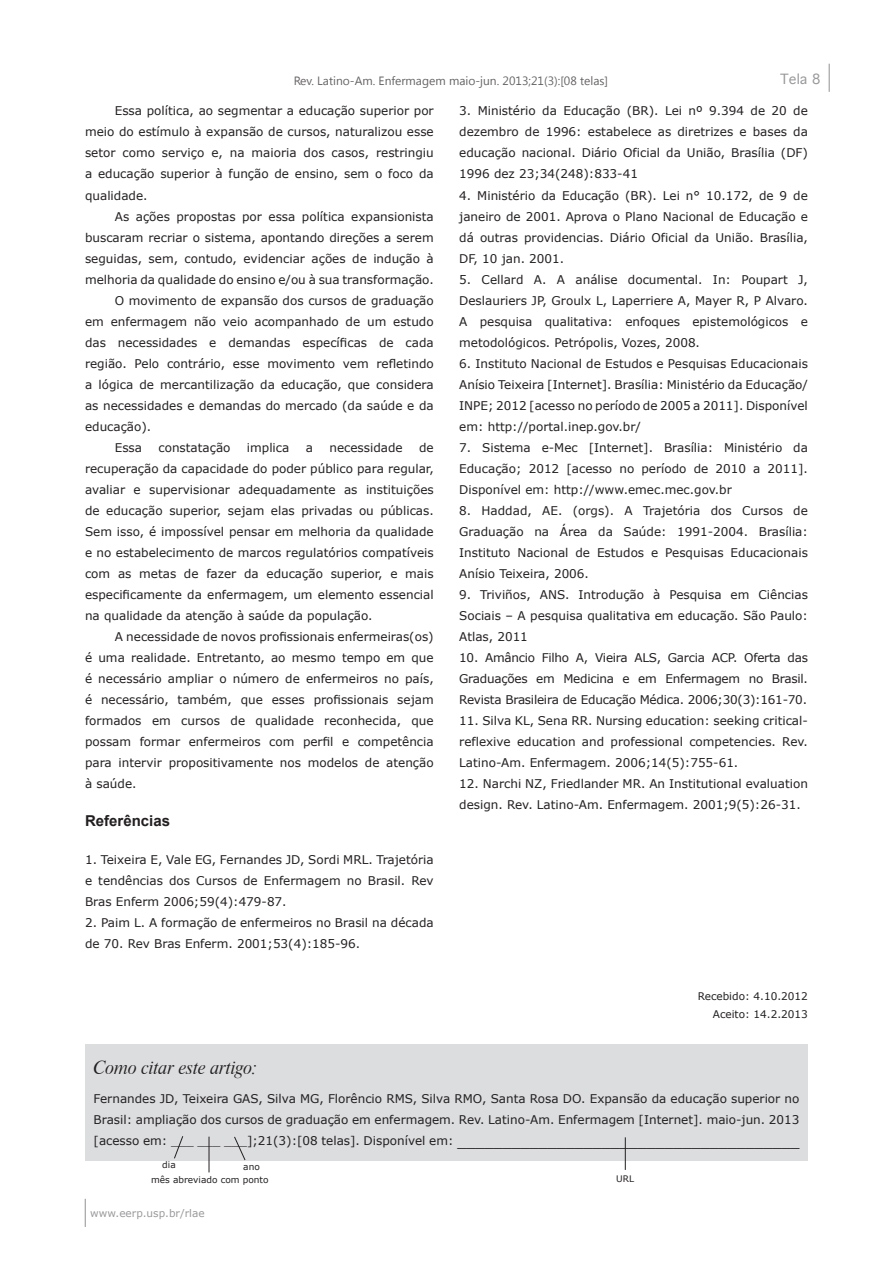
<style>
.page{position:relative;width:893px;height:1263px;background:#fff}
.page>*{position:absolute;margin:0;border:0;box-sizing:border-box;transform-origin:0 0}
.t1{font:18px "Dutch 801 BT Italic Headline";color:#231f20}
._13__Seção{font:700 15px "Arial";color:#231f20}
.t2{font:13.5px "Geneva";color:#6c6d70}
._16__Texto{font:12px/21px "Verdana";color:#231f20;text-align:justify}
._18__Referências{font:12px/21px "Verdana";color:#231f20;text-align:justify}
.t3{font:12px "Segoe UI";color:#231f20}
._21__Recebido_Aceito{font:10.5px "Verdana";color:#231f20}
.t4{font:10.5px "Verdana";color:#6c6d70}
._18__Referências-2{font:9px "Verdana";color:#231f20}
.s1{font-family:"Times New Roman";font-size:18px}
</style>
<div class="page">
<svg style="left:85px;top:1199px;width:1px;height:28px"></svg>
<svg style="left:829px;top:64px;width:1px;height:28px"></svg>
<div style="left:85px;top:1044px;width:723px;height:117px;background:#dcdddf"></div>
<hr style="left:625px;top:1137px;width:1px;height:33px;background:#231f20">
<svg style="left:174px;top:1136px;width:9px;height:23px"></svg>
<hr style="left:209px;top:1136px;width:1px;height:36px;background:#231f20">
<svg style="left:234px;top:1136px;width:12px;height:24px"></svg>
<p class="t3" style="left:293px;top:73px;width:316px">Rev. Latino-Am. Enfermagem maio-jun. 2013;21(3):[08 telas]</p>
<p class="t2" style="left:780px;top:71px;width:42px">Tela 8</p>
<p class="_16__Texto" style="left:85px;top:100px;width:350px;text-indent:30px">Essa política, ao segmentar a educação superior por meio do estímulo à expansão de cursos, naturalizou esse setor como serviço e, na maioria dos casos, restringiu a educação superior à função de ensino, sem o foco da qualidade.</p>
<p class="_16__Texto" style="left:85px;top:205px;width:350px;text-indent:30px">As ações propostas por essa política expansionista buscaram recriar o sistema, apontando direções a serem seguidas, sem, contudo, evidenciar ações de indução à melhoria da qualidade do ensino e/ou à sua transformação.</p>
<p class="_16__Texto" style="left:85px;top:289px;width:350px;text-indent:30px">O movimento de expansão dos cursos de graduação em enfermagem não veio acompanhado de um estudo das necessidades e demandas específicas de cada região. Pelo contrário, esse movimento vem refletindo a lógica de mercantilização da educação, que considera as necessidades e demandas do mercado (da saúde e da educação).</p>
<p class="_16__Texto" style="left:115px;top:436px;width:29px">Essa</p>
<p class="_16__Texto" style="left:159px;top:436px;width:73px">constatação</p>
<p class="_16__Texto" style="left:247px;top:436px;width:44px">implica</p>
<p class="_16__Texto" style="left:306px;top:436px;width:9px">a</p>
<p class="_16__Texto" style="left:329px;top:436px;width:75px">necessidade</p>
<p class="_16__Texto" style="left:85px;top:436px;width:350px;text-indent:334px">de recuperação da capacidade do poder público para regular, avaliar e supervisionar adequadamente as instituições de educação superior, sejam elas privadas ou públicas.<br>Sem isso, é impossível pensar em melhoria da qualidade e no estabelecimento de marcos regulatórios compatíveis com as metas de fazer da educação superior, e mais especificamente da enfermagem, um elemento essencial na qualidade da atenção à saúde da população.</p>
<p class="_16__Texto" style="left:85px;top:625px;width:350px;text-indent:30px">A necessidade de novos profissionais enfermeiras(os) é uma realidade. Entretanto, ao mesmo tempo em que é necessário ampliar o número de enfermeiros no país, é necessário, também, que esses profissionais sejam formados em cursos de qualidade reconhecida, que possam formar enfermeiros com perfil e competência para intervir propositivamente nos modelos de atenção à saúde.</p>
<p class="_13__Seção" style="left:85px;top:810px;width:87px">Referências</p>
<p class="_18__Referências" style="left:85px;top:848px;width:350px">1. Teixeira E, Vale EG, Fernandes JD, Sordi MRL. Trajetória e tendências dos Cursos de Enfermagem no Brasil. Rev Bras Enferm 2006;59(4):479-87.</p>
<p class="_18__Referências" style="left:85px;top:911px;width:350px">2. Paim L. A formação de enfermeiros no Brasil na década de 70. Rev Bras Enferm. 2001;53(4):185-96.</p>
<p class="_18__Referências" style="left:459px;top:100px;width:350px">3. Ministério da Educação (BR). Lei nº 9.394 de 20 de dezembro de 1996: estabelece as diretrizes e bases da educação nacional. Diário Oficial da União, Brasília (DF)<br>1996 dez 23;34(248):833-41</p>
<p class="_18__Referências" style="left:459px;top:184px;width:350px">4. Ministério da Educação (BR). Lei n° 10.172, de 9 de janeiro de 2001. Aprova o Plano Nacional de Educação e dá outras providencias. Diário Oficial da União. Brasília, DF, 10 jan. 2001.</p>
<p class="_18__Referências" style="left:459px;top:268px;width:350px">5. Cellard A. A análise documental. In: Poupart J, Deslauriers JP, Groulx L, Laperriere A, Mayer R, P Alvaro.<br>A pesquisa qualitativa: enfoques epistemológicos e metodológicos. Petrópolis, Vozes, 2008.</p>
<p class="_18__Referências" style="left:459px;top:352px;width:350px">6. Instituto Nacional de Estudos e Pesquisas Educacionais Anísio Teixeira [Internet]. Brasília: Ministério da Educação/ INPE; 2012 [acesso no período de 2005 a 2011]. Disponível em: http://portal.inep.gov.br/</p>
<p class="_18__Referências" style="left:459px;top:436px;width:350px">7. Sistema e-Mec [Internet]. Brasília: Ministério da Educação; 2012 [acesso no período de 2010 a 2011].<br>Disponível em: http://www.emec.mec.gov.br</p>
<p class="_18__Referências" style="left:459px;top:499px;width:350px">8. Haddad, AE. (orgs). A Trajetória dos Cursos de Graduação na Área da Saúde: 1991-2004. Brasília:<br>Instituto Nacional de Estudos e Pesquisas Educacionais Anísio Teixeira, 2006.</p>
<p class="_18__Referências" style="left:459px;top:583px;width:350px">9. Triviños, ANS. Introdução à Pesquisa em Ciências Sociais – A pesquisa qualitativa em educação. São Paulo:<br>Atlas, 2011</p>
<p class="_18__Referências" style="left:459px;top:646px;width:350px">10. Amâncio Filho A, Vieira ALS, Garcia ACP. Oferta das Graduações em Medicina e em Enfermagem no Brasil.<br>Revista Brasileira de Educação Médica. 2006;30(3):161-70.</p>
<p class="_18__Referências" style="left:459px;top:709px;width:350px">11. Silva KL, Sena RR. Nursing education: seeking critical&shy;reflexive education and professional competencies. Rev.<br>Latino-Am. Enfermagem. 2006;14(5):755-61.</p>
<p class="_18__Referências" style="left:459px;top:772px;width:350px">12. Narchi NZ, Friedlander MR. An Institutional evaluation design. Rev. Latino-Am. Enfermagem. 2001;9(5):26-31.</p>
<p class="_21__Recebido_Aceito" style="left:698px;top:989px;width:112px">Recebido: 4.10.2012</p>
<p class="_21__Recebido_Aceito" style="left:713px;top:1007px;width:97px">Aceito: 14.2.2013</p>
<p class="t1" style="left:94px;top:1056px;width:165px">Como citar este artigo:</p>
<p class="_16__Texto" style="left:94px;top:1088px;width:707px">Fernandes JD, Teixeira GAS, Silva MG, Florêncio RMS, Silva RMO, Santa Rosa DO. Expansão da educação superior no Brasil: ampliação dos cursos de graduação em enfermagem. Rev. Latino-Am. Enfermagem [Internet]. maio-jun. 2013 [acesso em: ___ ___ ___];21(3):[08 telas]. Disponível em: <span class="s1">______________________________________</span></p>
<p class="_18__Referências-2" style="left:162px;top:1159px;width:15px">dia</p>
<p class="_18__Referências-2" style="left:151px;top:1173px;width:119px">mês abreviado com ponto</p>
<p class="_18__Referências-2" style="left:243px;top:1161px;width:18px">ano</p>
<p class="t4" style="left:90px;top:1206px;width:116px">www.eerp.usp.br/rlae</p>
<p class="_18__Referências-2" style="left:616px;top:1173px;width:19px">URL</p>
</div>
